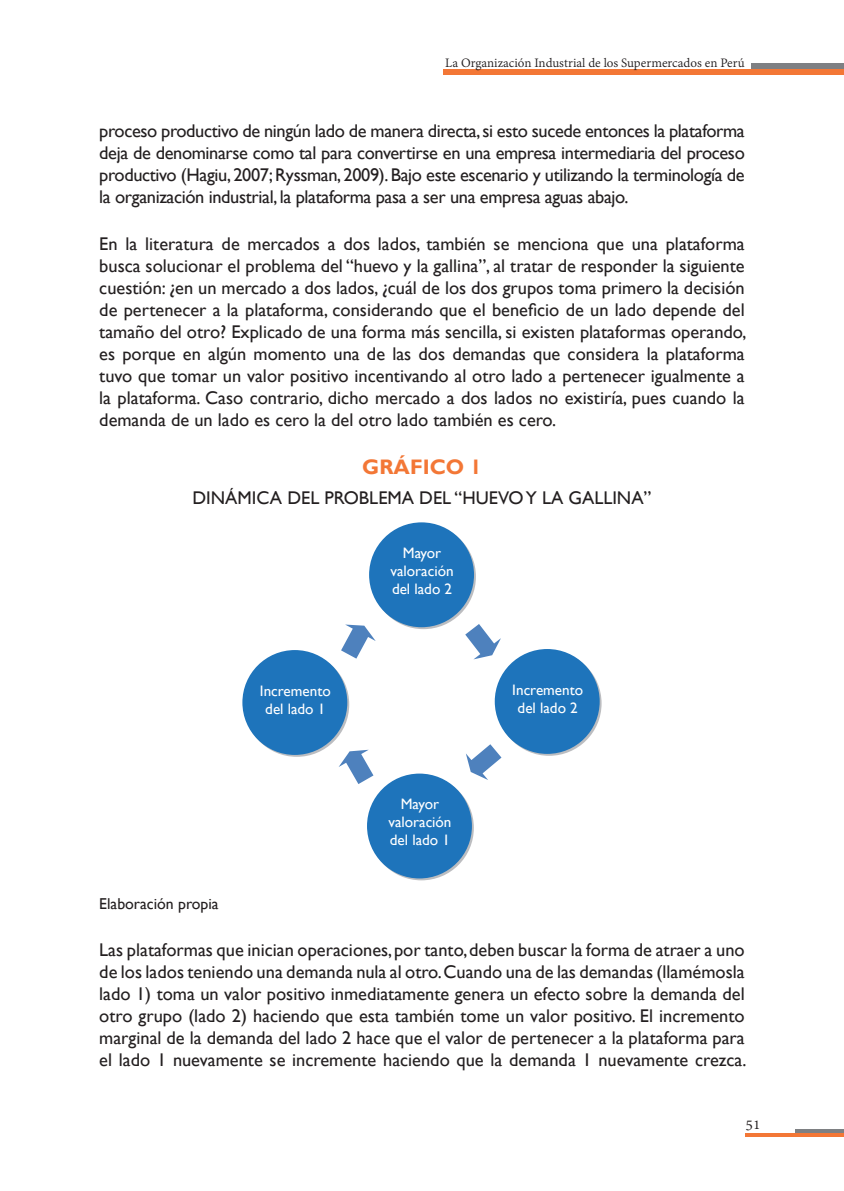
<style>
.page{position:relative;width:844px;height:1191px;background:#fff}
.page>*{position:absolute;margin:0;border:0;box-sizing:border-box;transform-origin:0 0}
.titulo_tabla{font:700 21px "Gill Sans";color:#f37736}
.cuerpo_de_texto{font:18.38px/22.1px "Gill Sans";color:#231f20;text-align:justify}
.tabla_titulo{font:18.38px "Gill Sans";color:#231f20}
.t1{font:16.62px "Adobe Devanagari";color:#231f20}
.Elaboracion_propia{font:15.75px "Gill Sans";color:#231f20}
.t2{font:15.05px/18.2px "Gill Sans";color:#fff;text-align:center}
.t3{font:14px "Adobe Devanagari";color:#231f20}
</style>
<div class="page">
<div style="left:795px;top:1129px;width:48px;height:5px;background:#7e8083"></div>
<hr style="left:745px;top:1133px;width:98px;height:3px;background:#f37736">
<div style="left:751px;top:63px;width:92px;height:6px;background:#7e8083"></div>
<div style="left:443px;top:69px;width:400px;height:5px;background:#f37736"></div>
<svg style="left:371px;top:524px;width:105px;height:105px"></svg>
<div style="left:369px;top:522px;width:105px;height:105px;background:#1e74bb;border-radius:50%"></div>
<div style="left:367px;top:773px;width:105px;height:105px;background:#1e74bb;border-radius:50%"></div>
<svg style="left:244px;top:652px;width:105px;height:105px"></svg>
<div style="left:242px;top:650px;width:105px;height:105px;background:#1e74bb;border-radius:50%"></div>
<svg style="left:496px;top:651px;width:105px;height:105px"></svg>
<div style="left:494px;top:649px;width:105px;height:105px;background:#1e74bb;border-radius:50%"></div>
<svg style="left:338px;top:749px;width:35px;height:35px"></svg>
<svg style="left:341px;top:624px;width:34px;height:34px"></svg>
<svg style="left:466px;top:744px;width:35px;height:36px"></svg>
<svg style="left:465px;top:624px;width:36px;height:35px"></svg>
<p class="t3" style="left:445px;top:54px;width:301px">La Organización Industrial de los Supermercados en Perú</p>
<p class="cuerpo_de_texto" style="left:99px;top:120px;width:647px">proceso productivo de ningún lado de manera directa, si esto sucede entonces la plataforma deja de denominarse como tal para convertirse en una empresa intermediaria del proceso productivo (Hagiu, 2007; Ryssman, 2009). Bajo este escenario y utilizando la terminología de la organización industrial, la plataforma pasa a ser una empresa aguas abajo.</p>
<p class="cuerpo_de_texto" style="left:99px;top:233px;width:648px">En la literatura de mercados a dos lados, también se menciona que una plataforma busca solucionar el problema del “huevo y la gallina”, al tratar de responder la siguiente cuestión: ¿en un mercado a dos lados, ¿cuál de los dos grupos toma primero la decisión de pertenecer a la plataforma, considerando que el beneficio de un lado depende del tamaño del otro? Explicado de una forma más sencilla, si existen plataformas operando, es porque en algún momento una de las dos demandas que considera la plataforma tuvo que tomar un valor positivo incentivando al otro lado a pertenecer igualmente a la plataforma. Caso contrario, dicho mercado a dos lados no existiría, pues cuando la demanda de un lado es cero la del otro lado también es cero.</p>
<p class="titulo_tabla" style="left:362px;top:454px;width:121px">GRÁFICO 1</p>
<p class="tabla_titulo" style="left:192px;top:487px;width:460px">DINÁMICA DEL PROBLEMA DEL “HUEVO Y LA GALLINA”</p>
<p class="t2" style="left:390px;top:544px;width:65px">Mayor valoración del lado 2</p>
<p class="t2" style="left:260px;top:682px;width:72px">Incremento del lado 1</p>
<p class="t2" style="left:512px;top:681px;width:72px">Incremento del lado 2</p>
<p class="t2" style="left:388px;top:795px;width:65px">Mayor valoración del lado 1</p>
<p class="Elaboracion_propia" style="left:99px;top:894px;width:121px">Elaboración propia</p>
<p class="cuerpo_de_texto" style="left:99px;top:939px;width:648px">Las plataformas que inician operaciones, por tanto, deben buscar la forma de atraer a uno de los lados teniendo una demanda nula al otro. Cuando una de las demandas (llamémosla lado 1) toma un valor positivo inmediatamente genera un efecto sobre la demanda del otro grupo (lado 2) haciendo que esta también tome un valor positivo. El incremento marginal de la demanda del lado 2 hace que el valor de pertenecer a la plataforma para el lado 1 nuevamente se incremente haciendo que la demanda 1 nuevamente crezca.</p>
<p class="t1" style="left:745px;top:1114px;width:16px">51</p>
</div>
